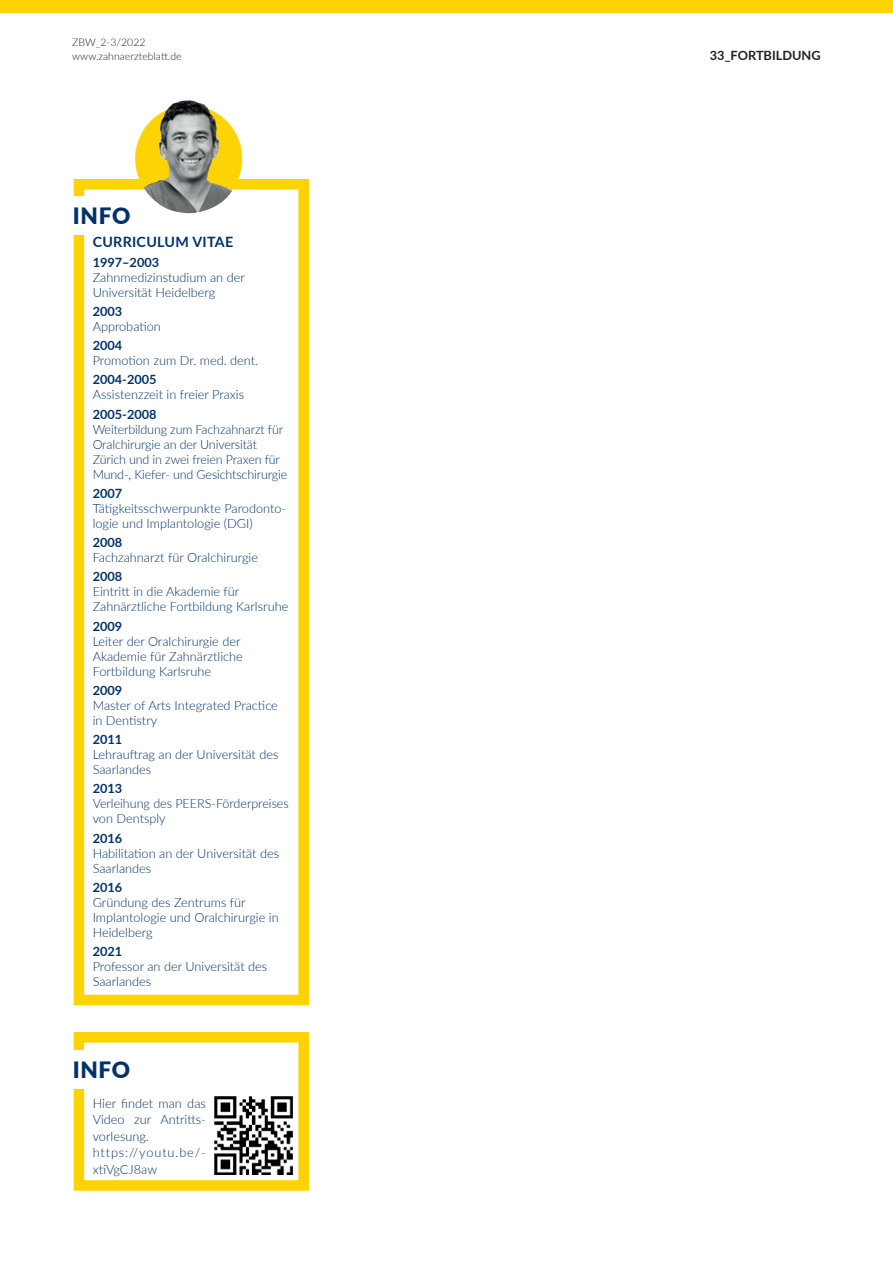
<style>
.page{position:relative;width:893px;height:1263px;background:#fff}
.page>*{position:absolute;margin:0;border:0;box-sizing:border-box;transform-origin:0 0}
.Info-Head-weisse-Fla{font:900 22.5px "Lato";letter-spacing:.03em;color:#003268}
.Info-Headline{font:700 14.25px "Lato";letter-spacing:.02em;color:#003268}
.Info-Text{font:300 12.75px/15px "Lato";color:#003268}
.Info-Text-2{font:300 12.75px/16.6px "Lato";letter-spacing:.06em;color:#003268}
.t1{font:700 12.75px "Lato";color:#231f20}
.t2{font:300 10.5px/13.5px "Lato";color:#231f20}
.s1{font-weight:700}
</style>
<div class="page">
<div style="left:0;top:0;width:893px;height:13px;background:#fed304"></div>
<div style="left:74px;top:179px;width:235px;height:826px;border:10px solid #fed304"></div>
<div style="left:65px;top:196px;width:73px;height:38px;background:#fff"></div>
<img style="left:120px;top:100px;width:136px;height:114px">
<div style="left:74px;top:1032px;width:235px;height:159px;border:10px solid #fed304"></div>
<div style="left:65px;top:1050px;width:73px;height:38px;background:#fff"></div>
<img style="left:214px;top:1096px;width:79px;height:79px">
<p class="t2" style="left:72px;top:35px;width:111px">ZBW_2-3/2022 www.zahnaerzteblatt.de</p>
<p class="Info-Head-weisse-Fla" style="left:73px;top:199px;width:59px">INFO</p>
<p class="Info-Headline" style="left:93px;top:232px;width:142px">CURRICULUM VITAE</p>
<p class="Info-Text" style="left:93px;top:254px;width:154px"><span class="s1">1997–2003<br></span>Zahnmedizinstudium an der<br>Universität Heidelberg</p>
<p class="Info-Text" style="left:93px;top:303px;width:70px"><span class="s1">2003<br></span>Approbation</p>
<p class="Info-Text" style="left:93px;top:338px;width:167px"><span class="s1">2004<br></span>Promotion zum Dr. med. dent.</p>
<p class="Info-Text" style="left:93px;top:372px;width:153px"><span class="s1">2004-2005<br></span>Assistenzzeit in freier Praxis</p>
<p class="Info-Text" style="left:93px;top:406px;width:196px"><span class="s1">2005-2008<br></span>Weiterbildung zum Fachzahnarzt für<br>Oralchirurgie an der Universität<br>Zürich und in zwei freien Praxen für<br>Mund-, Kiefer- und Gesichtschirurgie</p>
<p class="Info-Text" style="left:93px;top:485px;width:195px"><span class="s1">2007<br></span>Tätigkeitsschwerpunkte Parodonto&shy;logie und Implantologie (DGI)</p>
<p class="Info-Text" style="left:93px;top:535px;width:167px"><span class="s1">2008<br></span>Fachzahnarzt für Oralchirurgie</p>
<p class="Info-Text" style="left:93px;top:569px;width:197px"><span class="s1">2008<br></span>Eintritt in die Akademie für<br>Zahnärztliche Fortbildung Karlsruhe</p>
<p class="Info-Text" style="left:93px;top:618px;width:152px"><span class="s1">2009<br></span>Leiter der Oralchirurgie der<br>Akademie für Zahnärztliche<br>Fortbildung Karlsruhe</p>
<p class="Info-Text" style="left:93px;top:682px;width:187px"><span class="s1">2009<br></span>Master of Arts Integrated Practice in Dentistry</p>
<p class="Info-Text" style="left:93px;top:732px;width:187px"><span class="s1">2011<br></span>Lehrauftrag an der Universität des<br>Saarlandes</p>
<p class="Info-Text" style="left:93px;top:781px;width:198px"><span class="s1">2013<br></span>Verleihung des PEERS-Förderpreises von Dentsply</p>
<p class="Info-Text" style="left:93px;top:830px;width:188px"><span class="s1">2016<br></span>Habilitation an der Universität des<br>Saarlandes</p>
<p class="Info-Text" style="left:93px;top:879px;width:187px"><span class="s1">2016<br></span>Gründung des Zentrums für<br>Implantologie und Oralchirurgie in<br>Heidelberg</p>
<p class="Info-Text" style="left:93px;top:944px;width:176px"><span class="s1">2021<br></span>Professor an der Universität des<br>Saarlandes</p>
<p class="Info-Head-weisse-Fla" style="left:73px;top:1053px;width:59px">INFO</p>
<p class="Info-Text" style="left:93px;top:1094px;width:115px;line-height:16.6px;text-align:justify">Hier findet man das Video zur Antritts&shy;vorlesung.</p>
<p class="Info-Text-2" style="left:93px;top:1144px;width:115px">https://youtu.be/- xtiVgCJ8aw</p>
<p class="t1" style="left:710px;top:46px;width:112px">33_FORTBILDUNG</p>
</div>
